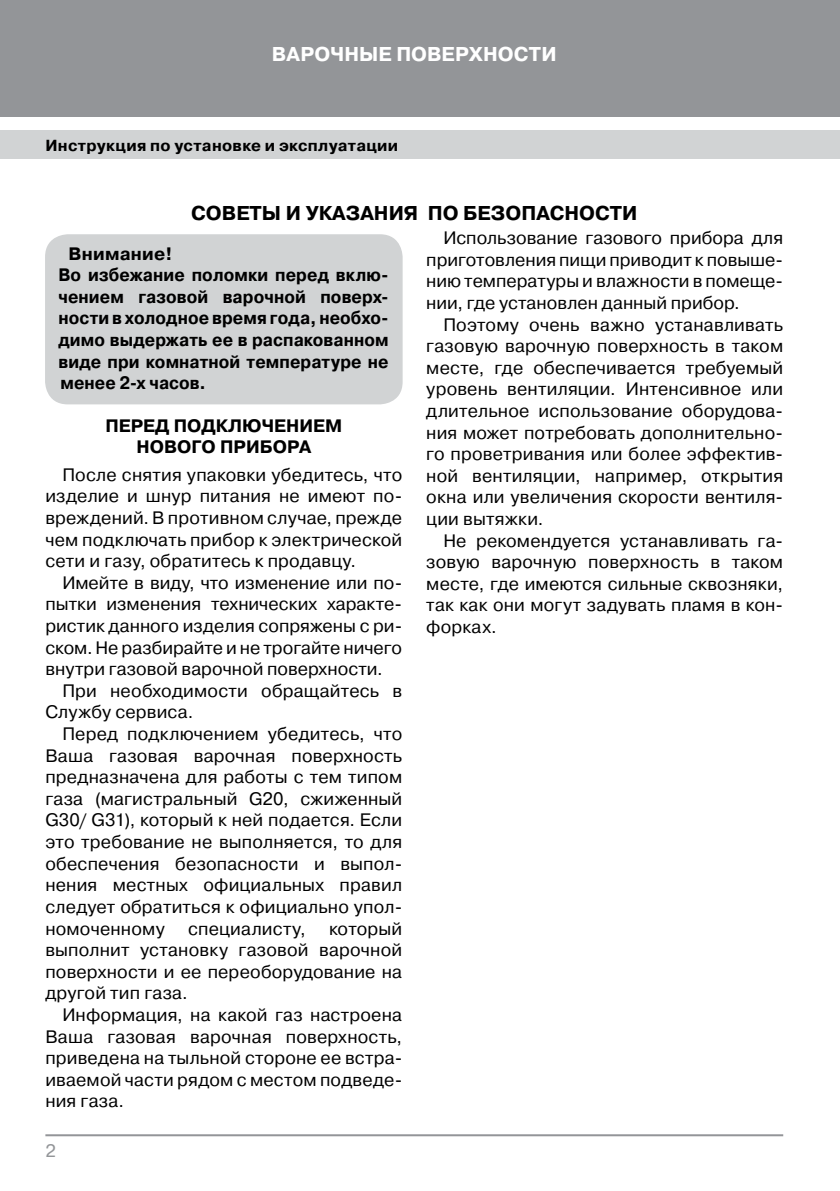
<style>
.page{position:relative;width:840px;height:1191px;background:#fff}
.page>*{position:absolute;margin:0;border:0;box-sizing:border-box;transform-origin:0 0}
.t1{font:700 20px "Pragmatica C";color:#000}
.t2{font:700 20px "Pragmatica C";letter-spacing:.005em;color:#fff}
.t3{font:18px/21.6px "Pragmatica C";letter-spacing:.01em;color:#000;text-align:justify}
.t4{font:700 18px/21.6px "Pragmatica C";letter-spacing:.005em;color:#000;text-align:center}
.t5{font:18px "Pragmatica C";color:#939598}
.t6{font:700 16px "Pragmatica C";letter-spacing:.02em;color:#000}
</style>
<div class="page">
<div style="left:0;top:0;width:839px;height:116px;background:#939598"></div>
<div style="left:0;top:130px;width:839px;height:29px;background:#d1d3d4"></div>
<hr style="left:45px;top:1134px;width:737px;height:2px;background:#939598">
<hr style="left:839px;top:0;width:1px;height:116px;background:#939598">
<div style="left:45px;top:234px;width:357px;height:170px;background:#d1d3d4;border-radius:23px"></div>
<p class="t2" style="left:272px;top:43px;width:286px">ВАРОЧНЫЕ ПОВЕРХНОСТИ</p>
<p class="t6" style="left:45px;top:136px;width:354px">Инструкция по установке и эксплуатации</p>
<p class="t1" style="left:191px;top:202px;width:447px">СОВЕТЫ И УКАЗАНИЯ ПО БЕЗОПАСНОСТИ</p>
<p class="t4" style="left:58px;top:243px;width:332px;text-align:left;text-indent:10px">Внимание!<br>Во избежание поломки перед вклю&shy;чением газовой варочной поверх&shy;ности в холодное время года, необхо&shy;димо выдержать ее в распакованном виде при комнатной температуре не менее 2-х часов.</p>
<p class="t4" style="left:105px;top:415px;width:238px">ПЕРЕД ПОДКЛЮЧЕНИЕМ<br>НОВОГО ПРИБОРА</p>
<p class="t3" style="left:45px;top:464px;width:358px;text-indent:17px">После снятия упаковки убедитесь, что изделие и шнур питания не имеют по&shy;вреждений. В противном случае, прежде чем подключать прибор к электрической сети и газу, обратитесь к продавцу.</p>
<p class="t3" style="left:45px;top:572px;width:358px;text-indent:17px">Имейте в виду, что изменение или по&shy;пытки изменения технических характе&shy;ристик данного изделия сопряжены с ри&shy;ском. Не разбирайте и не трогайте ничего внутри газовой варочной поверхности.</p>
<p class="t3" style="left:45px;top:680px;width:358px;text-indent:17px">При необходимости обращайтесь в<br>Службу сервиса.</p>
<p class="t3" style="left:45px;top:723px;width:358px;text-indent:17px">Перед подключением убедитесь, что Ваша газовая варочная поверхность предназначена для работы с тем типом газа (магистральный G20, сжиженный G30/ G31), который к ней подается. Если это требование не выполняется, то для обеспечения безопасности и выпол&shy;нения местных официальных правил следует обратиться к официально упол&shy;номоченному</p>
<p class="t3" style="left:45px;top:917px;width:358px;text-indent:283px">который выполнит установку газовой варочной поверхности и ее переоборудование на другой тип газа.</p>
<p class="t3" style="left:45px;top:1004px;width:358px;text-indent:17px">Информация, на какой газ настроена Ваша газовая варочная поверхность, приведена на тыльной стороне ее встра&shy;иваемой части рядом с местом подведе&shy;ния газа.</p>
<p class="t3" style="left:188px;top:917px;width:119px">специалисту,</p>
<p class="t5" style="left:45px;top:1140px;width:12px">2</p>
<p class="t3" style="left:426px;top:227px;width:358px;text-indent:17px">Использование газового прибора для приготовления пищи приводит к повыше&shy;нию температуры и влажности в помеще&shy;нии, где установлен данный прибор.</p>
<p class="t3" style="left:426px;top:314px;width:358px;text-indent:17px">Поэтому очень важно устанавливать газовую варочную поверхность в таком месте, где обеспечивается требуемый уровень вентиляции. Интенсивное или длительное использование оборудова&shy;ния может потребовать дополнительно&shy;го проветривания или более эффектив&shy;ной вентиляции, например, открытия окна или увеличения скорости вентиля&shy;ции вытяжки.</p>
<p class="t3" style="left:426px;top:530px;width:358px;text-indent:17px">Не рекомендуется устанавливать га&shy;зовую варочную поверхность в таком месте, где имеются сильные сквозняки, так как они могут задувать пламя в кон&shy;форках.</p>
</div>
